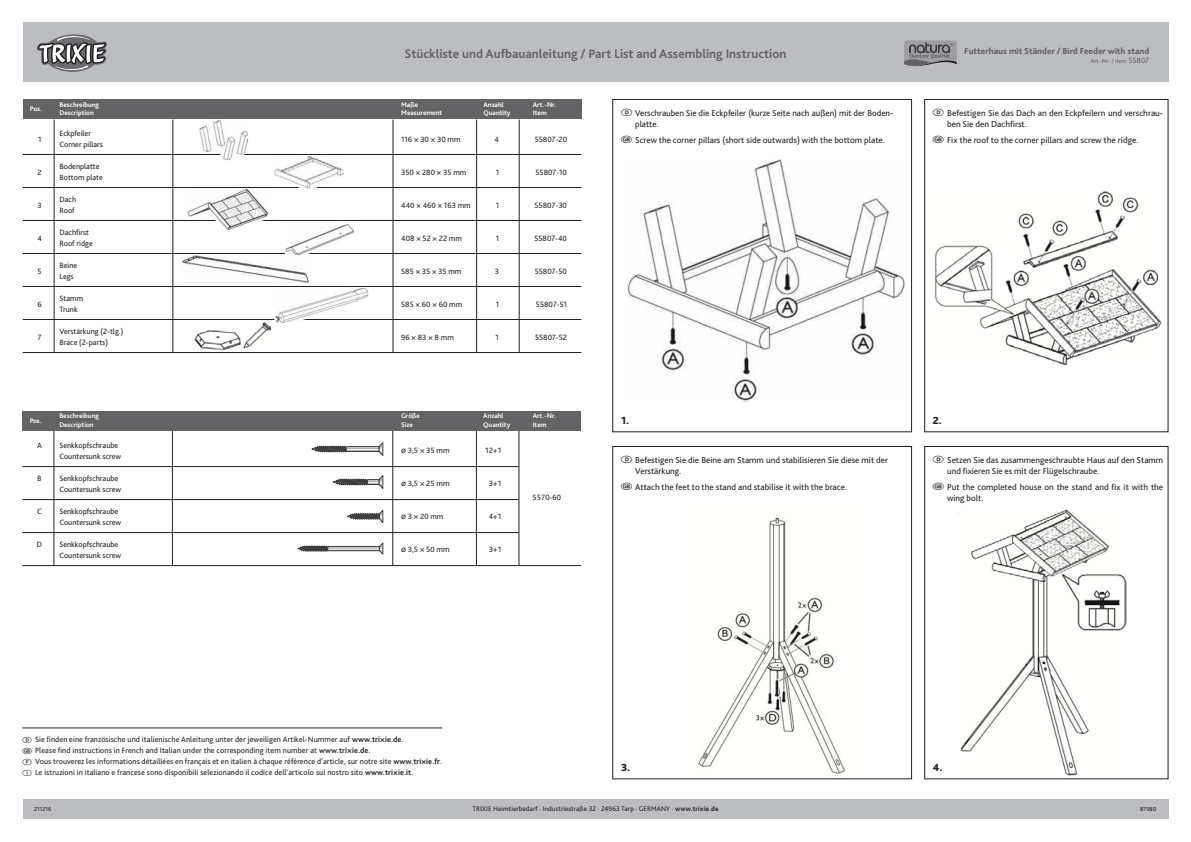
<style>
.page{position:relative;width:1191px;height:842px;background:#fff}
.page>*{position:absolute;margin:0;border:0;box-sizing:border-box;transform-origin:0 0}
.t1{font:700 13px "Bliss Pro";color:#636366}
.t2{font:800 10.8px "Bliss Pro";color:#231f20}
.t3{font:9px/10.8px "Bliss Pro";color:#231f20}
.t4{font:800 9px "Bliss Pro";color:#636366}
.t5{font:8px/11px "Bliss Pro";letter-spacing:.005em;color:#231f20}
.t6{font:700 7px "Bliss Pro";color:#fff}
.t7{font:7px "Bliss Pro";letter-spacing:.01em;color:#231f20}
.t8{font:6px "Bliss Pro";color:#636366}
.t9{font:6px "Bliss Pro";color:#231f20}
.s1{font-size:8px}
.s2{font-weight:700}
</style>
<div class="page">
<hr style="left:22px;top:466px;width:497px;height:1px;background:#231f20">
<hr style="left:22px;top:499px;width:497px;height:1px;background:#231f20">
<hr style="left:22px;top:532px;width:497px;height:1px;background:#231f20">
<hr style="left:22px;top:565px;width:559px;height:1px;background:#231f20">
<hr style="left:519px;top:120px;width:1px;height:232px;background:#231f20">
<hr style="left:476px;top:120px;width:1px;height:232px;background:#231f20">
<hr style="left:393px;top:120px;width:1px;height:232px;background:#231f20">
<hr style="left:54px;top:120px;width:1px;height:232px;background:#231f20">
<hr style="left:173px;top:120px;width:1px;height:232px;background:#231f20">
<hr style="left:519px;top:430px;width:1px;height:136px;background:#231f20">
<hr style="left:476px;top:430px;width:1px;height:136px;background:#231f20">
<hr style="left:392px;top:430px;width:1px;height:136px;background:#231f20">
<hr style="left:172px;top:430px;width:1px;height:136px;background:#231f20">
<hr style="left:54px;top:430px;width:1px;height:136px;background:#231f20">
<div style="left:23px;top:99px;width:558px;height:20px;background:#636366"></div>
<div style="left:22px;top:411px;width:559px;height:19px;background:#636366"></div>
<div style="left:23px;top:799px;width:1145px;height:20px;background:#bcbdc0"></div>
<div style="left:23px;top:23px;width:1145px;height:59px;background:#bcbdc0"></div>
<svg style="left:37px;top:34px;width:70px;height:38px"></svg>
<div style="left:924px;top:446px;width:244px;height:333px;border:1px solid #231f20"></div>
<div style="left:612px;top:99px;width:299px;height:333px;border:1px solid #231f20"></div>
<div style="left:924px;top:99px;width:244px;height:333px;border:1px solid #231f20"></div>
<div style="left:612px;top:446px;width:299px;height:333px;border:1px solid #231f20"></div>
<hr style="left:23px;top:154px;width:558px;height:1px;background:#231f20">
<hr style="left:23px;top:187px;width:558px;height:1px;background:#231f20">
<hr style="left:23px;top:220px;width:558px;height:1px;background:#231f20">
<hr style="left:23px;top:253px;width:558px;height:1px;background:#231f20">
<hr style="left:23px;top:286px;width:558px;height:1px;background:#231f20">
<hr style="left:23px;top:319px;width:558px;height:1px;background:#231f20">
<hr style="left:23px;top:352px;width:558px;height:1px;background:#231f20">
<svg style="left:297px;top:542px;width:86px;height:13px"></svg>
<svg style="left:904px;top:40px;width:52px;height:27px"></svg>
<hr style="left:22px;top:728px;width:420px;height:1px;background:#231f20">
<svg style="left:333px;top:475px;width:50px;height:14px"></svg>
<svg style="left:312px;top:442px;width:71px;height:14px"></svg>
<img style="left:627px;top:159px;width:278px;height:243px">
<img style="left:934px;top:191px;width:228px;height:173px">
<img style="left:698px;top:517px;width:148px;height:257px">
<img style="left:957px;top:509px;width:169px;height:267px">
<img style="left:199px;top:120px;width:49px;height:40px">
<img style="left:274px;top:156px;width:70px;height:33px">
<img style="left:187px;top:189px;width:82px;height:42px">
<img style="left:285px;top:223px;width:69px;height:32px">
<img style="left:181px;top:255px;width:127px;height:28px">
<img style="left:274px;top:288px;width:94px;height:35px">
<img style="left:194px;top:322px;width:76px;height:28px">
<svg style="left:347px;top:510px;width:36px;height:13px"></svg>
<h1 class="t1" style="left:404px;top:46px;width:383px">Stückliste und Aufbauanleitung / Part List and Assembling Instruction</h1>
<p class="t4" style="left:964px;top:45px;width:187px">Futterhaus mit Ständer / Bird Feeder with stand</p>
<p class="t8" style="left:1091px;top:57px;width:60px">Art.-Nr. / Item <span class="s1">55807</span></p>
<p class="t6" style="left:30px;top:105px;width:14px">Pos.</p>
<p class="t5" style="left:38px;top:133px;width:5px">1</p>
<p class="t6" style="left:60px;top:100px;width:41px">Beschreibung</p>
<p class="t6" style="left:401px;top:100px;width:18px">Maße</p>
<p class="t6" style="left:483px;top:100px;width:22px">Anzahl</p>
<p class="t6" style="left:533px;top:100px;width:25px">Art.-Nr.</p>
<p class="t6" style="left:60px;top:109px;width:36px">Description</p>
<p class="t6" style="left:401px;top:109px;width:42px">Measurement</p>
<p class="t6" style="left:483px;top:109px;width:29px">Quantity</p>
<p class="t6" style="left:533px;top:109px;width:15px">Item</p>
<p class="t5" style="left:60px;top:127px;width:33px">Eckpfeiler</p>
<p class="t5" style="left:60px;top:138px;width:45px">Corner pillars</p>
<p class="t5" style="left:401px;top:133px;width:61px">116 × 30 × 30 mm</p>
<p class="t5" style="left:494px;top:133px;width:6px">4</p>
<p class="t5" style="left:535px;top:133px;width:34px">55807-20</p>
<p class="t3" style="left:635px;top:107px;width:259px">Verschrauben Sie die Eckpfeiler (kurze Seite nach außen) mit der Boden&shy;platte.</p>
<p class="t3" style="left:635px;top:134px;width:251px">Screw the corner pillars (short side outwards) with the bottom plate.</p>
<p class="t3" style="left:947px;top:107px;width:218px">Befestigen Sie das Dach an den Eckpfeilern und verschrau&shy;ben Sie den Dachfirst.</p>
<p class="t3" style="left:947px;top:134px;width:193px">Fix the roof to the corner pillars and screw the ridge.</p>
<p class="t5" style="left:38px;top:166px;width:6px">2</p>
<p class="t5" style="left:60px;top:160px;width:42px">Bodenplatte</p>
<p class="t5" style="left:60px;top:171px;width:45px">Bottom plate</p>
<p class="t5" style="left:401px;top:166px;width:67px">350 × 280 × 35 mm</p>
<p class="t5" style="left:496px;top:166px;width:5px">1</p>
<p class="t5" style="left:535px;top:166px;width:33px">55807-10</p>
<p class="t5" style="left:38px;top:199px;width:6px">3</p>
<p class="t5" style="left:60px;top:193px;width:18px">Dach</p>
<p class="t5" style="left:60px;top:204px;width:17px">Roof</p>
<p class="t5" style="left:401px;top:199px;width:71px">440 × 460 × 163 mm</p>
<p class="t5" style="left:496px;top:199px;width:5px">1</p>
<p class="t5" style="left:534px;top:199px;width:34px">55807-30</p>
<p class="t5" style="left:37px;top:232px;width:6px">4</p>
<p class="t5" style="left:60px;top:226px;width:31px">Dachfirst</p>
<p class="t5" style="left:60px;top:237px;width:35px">Roof ridge</p>
<p class="t5" style="left:401px;top:232px;width:62px">408 × 52 × 22 mm</p>
<p class="t5" style="left:496px;top:232px;width:5px">1</p>
<p class="t5" style="left:534px;top:232px;width:34px">55807-40</p>
<p class="t5" style="left:38px;top:265px;width:6px">5</p>
<p class="t5" style="left:59px;top:259px;width:19px">Beine</p>
<p class="t5" style="left:59px;top:270px;width:16px">Legs</p>
<p class="t5" style="left:401px;top:265px;width:62px">585 × 35 × 35 mm</p>
<p class="t5" style="left:495px;top:265px;width:6px">3</p>
<p class="t5" style="left:535px;top:265px;width:34px">55807-50</p>
<p class="t5" style="left:37px;top:298px;width:6px">6</p>
<p class="t5" style="left:59px;top:292px;width:25px">Stamm</p>
<p class="t5" style="left:59px;top:303px;width:20px">Trunk</p>
<p class="t5" style="left:401px;top:298px;width:63px">585 × 60 × 60 mm</p>
<p class="t5" style="left:495px;top:298px;width:5px">1</p>
<p class="t5" style="left:536px;top:298px;width:33px">55807-51</p>
<p class="t5" style="left:38px;top:331px;width:5px">7</p>
<p class="t5" style="left:59px;top:325px;width:65px">Verstärkung (2-tlg.)</p>
<p class="t5" style="left:59px;top:336px;width:50px">Brace (2-parts)</p>
<p class="t5" style="left:401px;top:331px;width:54px">96 × 83 × 8 mm</p>
<p class="t5" style="left:495px;top:331px;width:5px">1</p>
<p class="t5" style="left:535px;top:331px;width:34px">55807-52</p>
<p class="t6" style="left:30px;top:416px;width:14px">Pos.</p>
<p class="t6" style="left:59px;top:412px;width:41px">Beschreibung</p>
<p class="t6" style="left:401px;top:412px;width:20px">Größe</p>
<p class="t6" style="left:483px;top:412px;width:22px">Anzahl</p>
<p class="t6" style="left:532px;top:412px;width:25px">Art.-Nr.</p>
<p class="t6" style="left:59px;top:420px;width:36px">Description</p>
<p class="t6" style="left:401px;top:420px;width:13px">Size</p>
<p class="t6" style="left:483px;top:420px;width:29px">Quantity</p>
<p class="t6" style="left:532px;top:420px;width:15px">Item</p>
<h2 class="t2" style="left:621px;top:414px;width:10px">1.</h2>
<h2 class="t2" style="left:933px;top:414px;width:11px">2.</h2>
<p class="t5" style="left:37px;top:439px;width:6px">A</p>
<p class="t5" style="left:59px;top:439px;width:63px">Senkkopfschraube<br>Countersunk screw</p>
<p class="t5" style="left:401px;top:444px;width:50px">ø 3,5 × 35 mm</p>
<p class="t5" style="left:484px;top:444px;width:18px">12+1</p>
<p class="t5" style="left:37px;top:472px;width:6px">B</p>
<p class="t5" style="left:59px;top:472px;width:63px">Senkkopfschraube<br>Countersunk screw</p>
<p class="t5" style="left:401px;top:477px;width:50px">ø 3,5 × 25 mm</p>
<p class="t5" style="left:489px;top:477px;width:14px">3+1</p>
<p class="t5" style="left:37px;top:505px;width:6px">C</p>
<p class="t5" style="left:59px;top:505px;width:63px">Senkkopfschraube<br>Countersunk screw</p>
<p class="t5" style="left:401px;top:510px;width:44px">ø 3 × 20 mm</p>
<p class="t5" style="left:489px;top:510px;width:14px">4+1</p>
<p class="t5" style="left:37px;top:538px;width:7px">D</p>
<p class="t5" style="left:59px;top:538px;width:63px">Senkkopfschraube<br>Countersunk screw</p>
<p class="t5" style="left:401px;top:543px;width:50px">ø 3,5 × 50 mm</p>
<p class="t5" style="left:489px;top:543px;width:14px">3+1</p>
<p class="t5" style="left:532px;top:491px;width:30px">5570-60</p>
<p class="t3" style="left:635px;top:454px;width:254px">Befestigen Sie die Beine am Stamm und stabilisieren Sie diese mit der<br>Verstärkung.</p>
<p class="t3" style="left:635px;top:481px;width:213px">Attach the feet to the stand and stabilise it with the brace.</p>
<p class="t3" style="left:947px;top:454px;width:218px">Setzen Sie das zusammengeschraubte Haus auf den Stamm und fixieren Sie es mit der Flügelschraube.</p>
<p class="t3" style="left:947px;top:481px;width:218px">Put the completed house on the stand and fix it with the wing bolt.</p>
<p class="t5" style="left:35px;top:734px;width:408px">Sie finden eine französische und italienische Anleitung unter der jeweiligen Artikel-Nummer auf <span class="s2">www.tri×ie.de</span>.<br>Please find instructions in French and Italian under the corresponding item number at <span class="s2">www.tri×ie.de</span>.<br>Vous trouverez les informations détaillées en français et en italien à chaque référence d’article, sur notre site <span class="s2">www.tri×ie.fr</span>.<br>Le istruzioni in italiano e francese sono disponibili selezionando il codice dell’articolo sul nostro sito <span class="s2">www.tri×ie.it</span>.</p>
<h2 class="t2" style="left:621px;top:761px;width:11px">3.</h2>
<h2 class="t2" style="left:933px;top:761px;width:11px">4.</h2>
<p class="t9" style="left:34px;top:806px;width:19px">211216</p>
<p class="t7" style="left:472px;top:805px;width:247px">TRIXIE Heimtierbedarf · Industriestraße 32 · 24963 Tarp · GERMANY · <span class="s2">www.tri×ie.de</span></p>
<p class="t9" style="left:1140px;top:806px;width:18px">87980</p>
</div>
